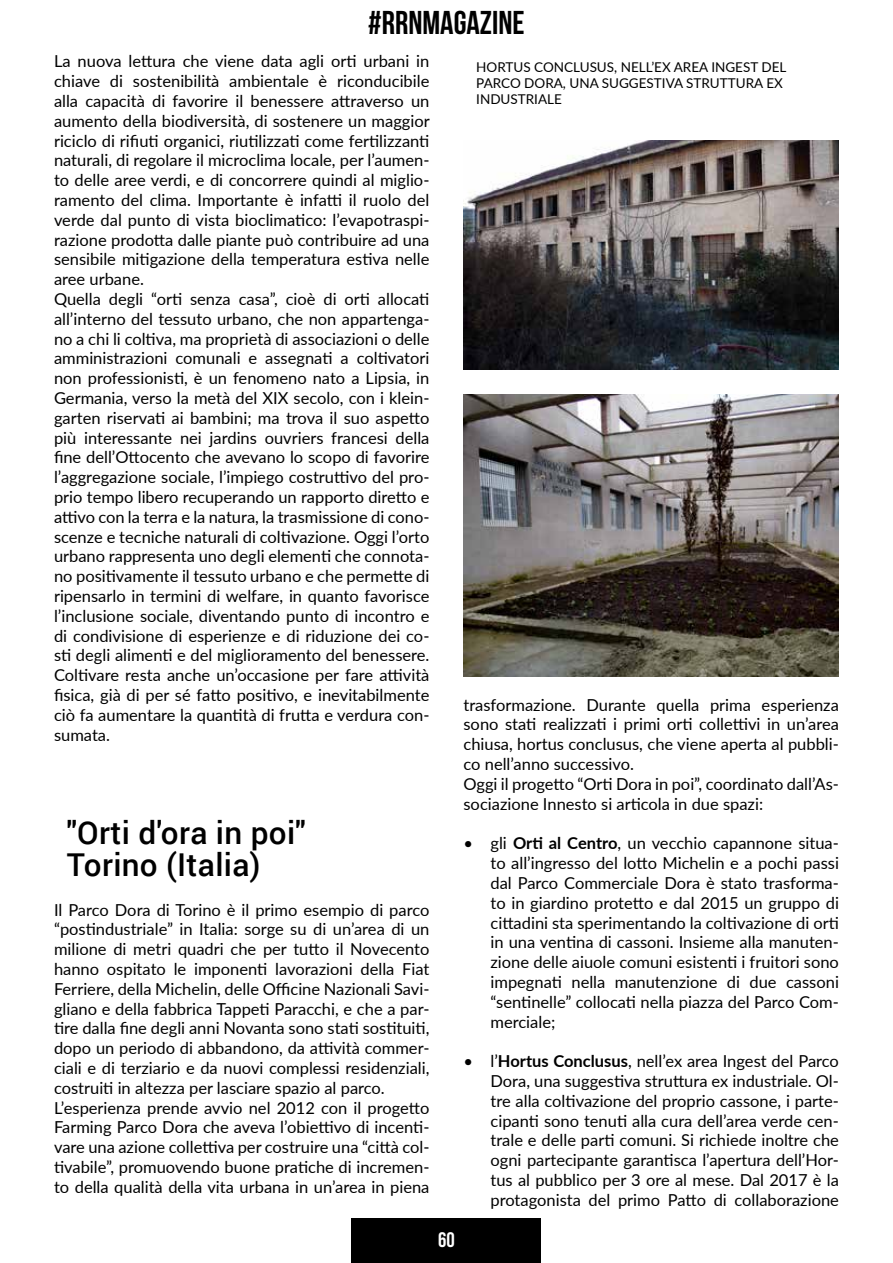
<style>
.page{position:relative;width:893px;height:1263px;background:#fff}
.page>*{position:absolute;margin:0;border:0;box-sizing:border-box;transform-origin:0 0}
.t1{font:33px "Bebas Neue";color:#000}
.t2{font:500 31.5px/31.5px "Roboto";letter-spacing:.01em;color:#000}
.t3{font:21px "Bebas Neue";color:#fff}
.t4{font:16.5px/19.8px "Lato";color:#000}
.t5{font:13.5px/16.2px "Lato";color:#000}
.s1{font-weight:700}
</style>
<div class="page">
<div style="left:352px;top:1218px;width:189px;height:45px;background:#000"></div>
<img style="left:463px;top:140px;width:376px;height:229px">
<img style="left:463px;top:395px;width:376px;height:281px">
<h1 class="t1" style="left:368px;top:5px;width:158px">#RRNMAGAZINE</h1>
<p class="t4" style="left:54px;top:51px;width:377px">La nuova lettura che viene data agli orti urbani in chiave di sostenibilità ambientale è riconducibile alla capacità di favorire il benessere attraverso un aumento della biodiversità, di sostenere un maggior riciclo di rifiuti organici, riutilizzati come fertilizzanti naturali, di regolare il microclima locale, per l’aumen&shy;to delle aree verdi, e di concorrere quindi al miglio&shy;ramento del clima. Importante è infatti il ruolo del verde dal punto di vista bioclimatico: l’evapotraspi&shy;razione prodotta dalle piante può contribuire ad una sensibile mitigazione della temperatura estiva nelle aree urbane.<br>Quella degli “orti senza casa”, cioè di orti allocati all’interno del tessuto urbano, che non appartenga&shy;no a chi li coltiva, ma proprietà di associazioni o delle amministrazioni comunali e assegnati a coltivatori non professionisti, è un fenomeno nato a Lipsia, in Germania, verso la metà del XIX secolo, con i klein&shy;garten riservati ai bambini; ma trova il suo aspetto più interessante nei jardins ouvriers francesi della fine dell’Ottocento che avevano lo scopo di favorire l’aggregazione sociale, l’impiego costruttivo del pro&shy;prio tempo libero recuperando un rapporto diretto e attivo con la terra e la natura, la trasmissione di cono&shy;scenze e tecniche naturali di coltivazione. Oggi l’orto urbano rappresenta uno degli elementi che connota&shy;no positivamente il tessuto urbano e che permette di ripensarlo in termini di welfare, in quanto favorisce l’inclusione sociale, diventando punto di incontro e di condivisione di esperienze e di riduzione dei co&shy;sti degli alimenti e del miglioramento del benessere.<br>Coltivare resta anche un’occasione per fare attività fisica, già di per sé fatto positivo, e inevitabilmente ciò fa aumentare la quantità di frutta e verdura con&shy;sumata.</p>
<p class="t5" style="left:476px;top:58px;width:312px">HORTUS CONCLUSUS, NELL’EX AREA INGEST DEL<br>PARCO DORA, UNA SUGGESTIVA STRUTTURA EX<br>INDUSTRIALE</p>
<p class="t4" style="left:463px;top:694px;width:377px">trasformazione. Durante quella prima esperienza sono stati realizzati i primi orti collettivi in un’area chiusa, hortus conclusus, che viene aperta al pubbli&shy;co nell’anno successivo.<br>Oggi il progetto “Orti Dora in poi”, coordinato dall’As&shy;sociazione Innesto si articola in due spazi:</p>
<p class="t4" style="left:490px;top:833px;width:350px;text-align:justify;text-indent:-27px">• gli <span class="s1">Orti al Centro</span>, un vecchio capannone situa&shy;to all’ingresso del lotto Michelin e a pochi passi dal Parco Commerciale Dora è stato trasforma&shy;to in giardino protetto e dal 2015 un gruppo di cittadini sta sperimentando la coltivazione di orti in una ventina di cassoni. Insieme alla manuten&shy;zione delle aiuole comuni esistenti i fruitori sono impegnati nella manutenzione di due cassoni “sentinelle” collocati nella piazza del Parco Com&shy;merciale;</p>
<p class="t4" style="left:490px;top:1050px;width:350px;text-align:justify;text-indent:-27px">• l’<span class="s1">Hortus Conclusus</span>, nell’ex area Ingest del Parco Dora, una suggestiva struttura ex industriale. Ol&shy;tre alla coltivazione del proprio cassone, i parte&shy;cipanti sono tenuti alla cura dell’area verde cen&shy;trale e delle parti comuni. Si richiede inoltre che ogni partecipante garantisca l’apertura dell’Hor&shy;tus al pubblico per 3 ore al mese. Dal 2017 è la protagonista del primo Patto di collaborazione</p>
<h2 class="t2" style="left:67px;top:816px;width:240px">"Orti d'ora in poi"<br>Torino (Italia)</h2>
<p class="t4" style="left:54px;top:899px;width:377px">Il Parco Dora di Torino è il primo esempio di parco “postindustriale” in Italia: sorge su di un’area di un milione di metri quadri che per tutto il Novecento hanno ospitato le imponenti lavorazioni della Fiat Ferriere, della Michelin, delle Officine Nazionali Savi&shy;gliano e della fabbrica Tappeti Paracchi, e che a par&shy;tire dalla fine degli anni Novanta sono stati sostituiti, dopo un periodo di abbandono, da attività commer&shy;ciali e di terziario e da nuovi complessi residenziali, costruiti in altezza per lasciare spazio al parco.<br>L’esperienza prende avvio nel 2012 con il progetto Farming Parco Dora che aveva l’obiettivo di incenti&shy;vare una azione collettiva per costruire una “città col&shy;tivabile”, promuovendo buone pratiche di incremen&shy;to della qualità della vita urbana in un’area in piena</p>
<p class="t3" style="left:438px;top:1228px;width:18px">60</p>
</div>
